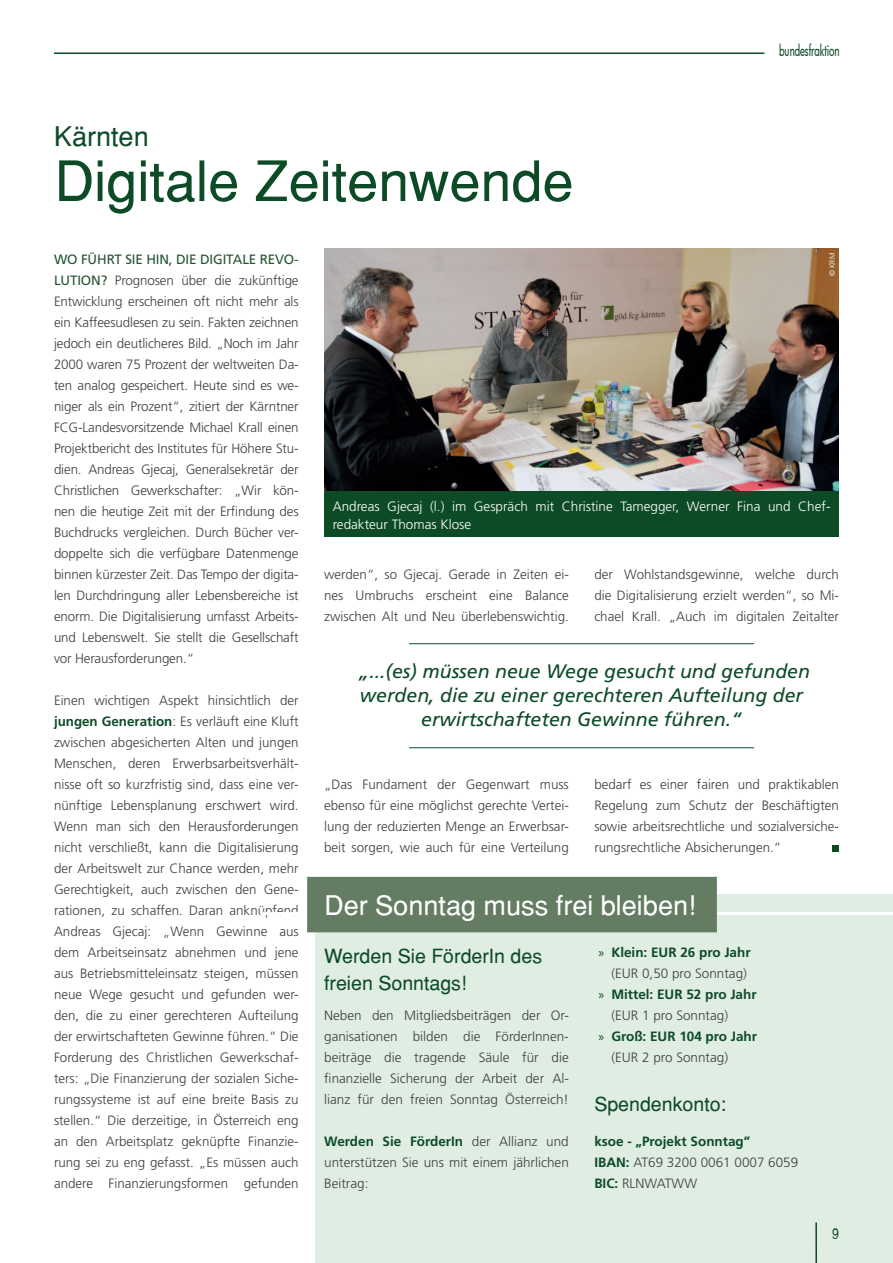
<style>
.page{position:relative;width:893px;height:1263px;background:#fff}
.page>*{position:absolute;margin:0;border:0;box-sizing:border-box;transform-origin:0 0}
.t1{font:55.5px "Helvetica";color:#0d4b27}
.t2{font:27px "Helvetica";color:#fff}
.t3{font:27px "Helvetica";color:#0d4b27}
.t4{font:italic 19.5px/24px "Frutiger";color:#0d4b27;text-align:center}
.t5{font:19.5px/27px "Helvetica";color:#0d4b27}
.t6{font:500 15px "Futura";letter-spacing:-.005em;color:#0d4b27;scale:.66 1}
.t7{font:condensed 15px "Helvetica";color:#0d4b27}
.t8{font:300 13.5px/21px "Frutiger";color:#3e3e3f;text-align:justify}
.t9{font:700 13.5px/21px "Frutiger";color:#0d4b27}
.t10{font:300 13.5px/18px "Frutiger";color:#fff}
.t11{font:300 7.5px "Frutiger";color:#fff}
.s1{font-weight:400;color:#245531}
.s2{font-weight:700;color:#0d4b27}
.s3{font-family:"Myriad Pro";font-weight:400}
.s4{font-weight:300;color:#3e3e3f}
</style>
<div class="page">
<div style="left:316px;top:894px;width:577px;height:369px;background:#e0ede2"></div>
<hr style="left:815px;top:1222px;width:2px;height:41px;background:#0d4b27">
<hr style="left:54px;top:53px;width:710px;height:1px;background:#0d4b27">
<div style="left:832px;top:845px;width:7px;height:7px;background:#0d4b27"></div>
<img style="left:324px;top:249px;width:515px;height:242px">
<div style="left:324px;top:491px;width:515px;height:46px;background:#0d4b27"></div>
<hr style="left:409px;top:643px;width:345px;height:1px;background:#0d4b27">
<hr style="left:409px;top:747px;width:345px;height:1px;background:#0d4b27">
<hr style="left:260px;top:912px;width:633px;height:3px;background:#fff">
<div style="left:307px;top:877px;width:410px;height:55px;background:#647d62"></div>
<p class="t6" style="left:779px;top:40px;width:93px">bundesfraktion</p>
<h2 class="t3" style="left:54px;top:120px;width:96px">Kärnten</h2>
<h1 class="t1" style="left:54px;top:148px;width:521px">Digitale Zeitenwende</h1>
<p class="t8" style="left:54px;top:249px;width:246px"><span class="s1">WO FÜ HRT SIE HIN, DIE DIGITALE REVO-LUTION?</span> Prognosen über die zukünftige Entwicklung erscheinen oft nicht mehr als ein Kaffeesudlesen zu sein. Fakten zeichnen jedoch ein deutlicheres Bild. „Noch im Jahr 2000 waren 75 Prozent der weltweiten Da&shy;ten analog gespeichert. Heute sind es we&shy;niger als ein Prozent“, zitiert der Kärntner FCG-Landesvorsitzende Michael Krall einen Projektbericht des Institutes für Höhere Stu&shy;dien. Andreas Gjecaj, Generalsekretär der Christlichen Gewerkschafter: „Wir kön&shy;nen die heutige Zeit mit der Erfindung des Buchdrucks vergleichen. Durch Bücher ver&shy;doppelte sich die verfügbare Datenmenge binnen kürzester Zeit. Das Tempo der digita&shy;len Durchdringung aller Lebensbereiche ist enorm. Die Digitalisierung umfasst Arbeits&shy;und Lebenswelt. Sie stellt die Gesellschaft vor Herausforderungen.“</p>
<p class="t8" style="left:54px;top:690px;width:246px">Einen wichtigen Aspekt hinsichtlich der <span class="s2">jungen Generation</span>: Es verläuft eine Kluft zwischen abgesicherten Alten und jungen Menschen, deren Erwerbsarbeitsverhält&shy;nisse oft so kurzfristig sind, dass eine ver&shy;nünftige Lebensplanung erschwert wird.<br>Wenn man sich den Herausforderungen nicht verschließt, kann die Digitalisierung der Arbeitswelt zur Chance werden, mehr Gerechtigkeit, auch zwischen den Gene&shy;rationen, zu schaffen. Daran anknüpfend Andreas Gjecaj: „Wenn Gewinne aus dem Arbeitseinsatz abnehmen und jene aus Betriebsmitteleinsatz steigen, müssen neue Wege gesucht und gefunden wer&shy;den, die zu einer gerechteren Aufteilung der erwirtschafteten Gewinne führen.“ Die Forderung des Christlichen Gewerkschaf&shy;ters: „Die Finanzierung der sozialen Siche&shy;rungssysteme ist auf eine breite Basis zu stellen.“ Die derzeitige, in Österreich eng an den Arbeitsplatz geknüpfte Finanzie&shy;rung sei zu eng gefasst. „Es müssen auch andere Finanzierungsformen gefunden</p>
<p class="t11" style="left:828px;top:276px;width:25px;rotate:-90deg">© KRM</p>
<p class="t10" style="left:333px;top:497px;width:498px">Andreas Gjecaj (l.) im Gespräch mit Christine Tamegger, Werner Fina und Chef&shy;redakteur Thomas Klose</p>
<p class="t8" style="left:324px;top:564px;width:246px">werden“, so Gjecaj. Gerade in Zeiten ei&shy;nes Umbruchs erscheint eine Balance zwischen Alt und Neu überlebenswichtig.</p>
<p class="t8" style="left:594px;top:564px;width:246px">der Wohlstandsgewinne, welche durch die Digitalisierung erzielt werden“, so Mi&shy;chael Krall. „Auch im digitalen Zeitalter</p>
<h3 class="t4" style="left:358px;top:659px;width:453px">„...(es) müssen neue Wege gesucht und gefunden werden, die zu einer gerechteren Aufteilung der erwirtschafteten Gewinne führen.“</h3>
<p class="t8" style="left:594px;top:774px;width:246px">bedarf es einer fairen und praktikablen Regelung zum Schutz der Beschäftigten sowie arbeitsrechtliche und sozialversiche&shy;rungsrechtliche Absicherungen.“</p>
<p class="t8" style="left:324px;top:774px;width:246px">„Das Fundament der Gegenwart muss ebenso für eine möglichst gerechte Vertei&shy;lung der reduzierten Menge an Erwerbsar&shy;beit sorgen, wie auch für eine Verteilung</p>
<h2 class="t2" style="left:324px;top:889px;width:373px">Der Sonntag muss frei bleiben!</h2>
<h3 class="t5" style="left:324px;top:943px;width:220px">Werden Sie FörderIn des freien Sonntags!</h3>
<p class="t8" style="left:324px;top:1005px;width:246px">Neben den Mitgliedsbeiträgen der Or&shy;ganisationen bilden die FörderInnen&shy;beiträge die tragende Säule für die finanzielle Sicherung der Arbeit der Al&shy;lianz für den freien Sonntag Österreich!</p>
<p class="t8" style="left:324px;top:1131px;width:246px"><span class="s2">Werden Sie FörderIn</span> der Allianz und unterstützen Sie uns mit einem jährlichen Beitrag:</p>
<p class="t9" style="left:599px;top:942px;width:154px"><span class="s3">»</span> Klein: EUR 26 pro Jahr</p>
<p class="t8" style="left:611px;top:963px;width:137px">(EUR 0,50 pro Sonntag)</p>
<p class="t9" style="left:599px;top:984px;width:160px"><span class="s3">»</span> Mittel: EUR 52 pro Jahr</p>
<p class="t8" style="left:611px;top:1005px;width:118px">(EUR 1 pro Sonntag)</p>
<p class="t9" style="left:599px;top:1026px;width:160px"><span class="s3">»</span> Groß: EUR 104 pro Jahr</p>
<p class="t8" style="left:611px;top:1047px;width:118px">(EUR 2 pro Sonntag)</p>
<h3 class="t5" style="left:594px;top:1090px;width:133px">Spendenkonto:</h3>
<p class="t9" style="left:594px;top:1131px;width:205px">ksoe - „Projekt Sonntag”<br>IBAN: <span class="s4">AT69 3200 0061 0007 6059<br></span>BIC: <span class="s4">RLNWATWW</span></p>
<p class="t7" style="left:832px;top:1225px;width:8px">9</p>
</div>
